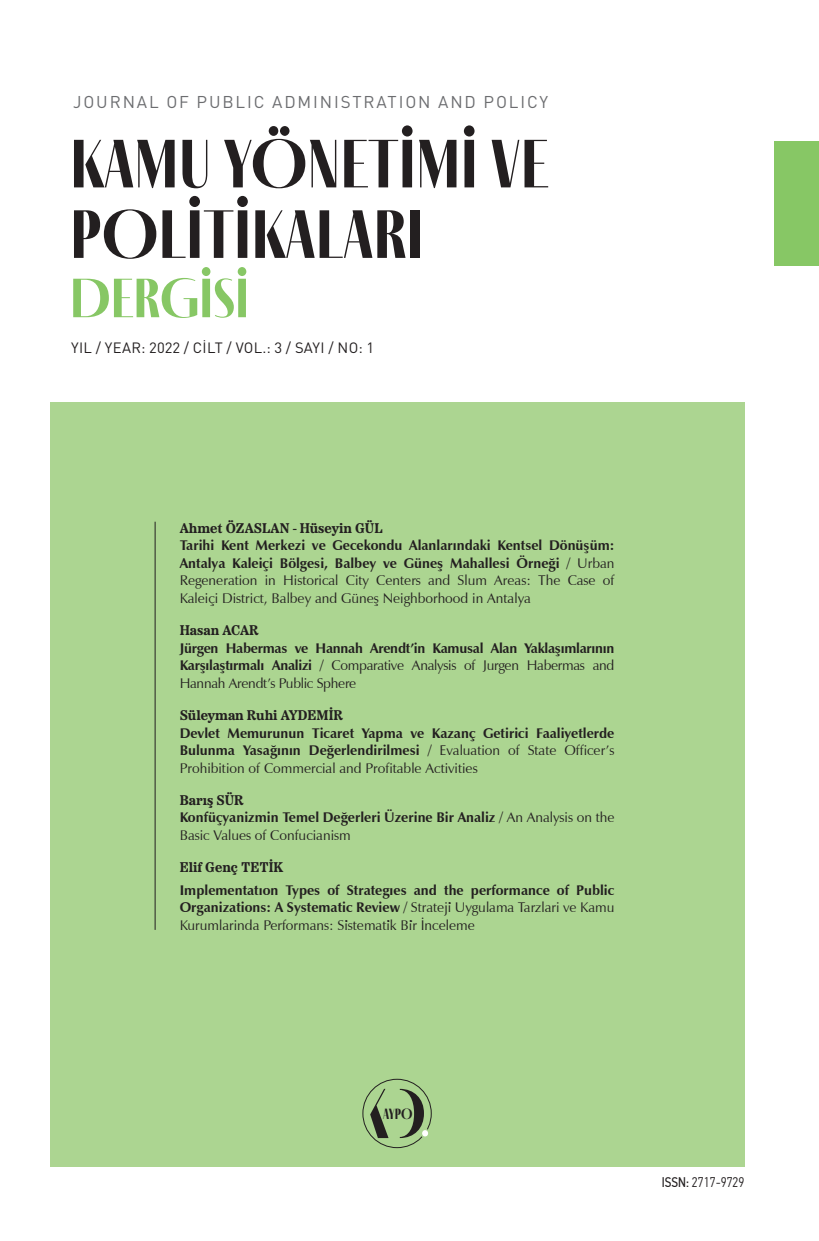
<style>
.page{position:relative;width:819px;height:1241px;background:#fff}
.page>*{position:absolute;margin:0;border:0;box-sizing:border-box;transform-origin:0 0}
.t1{font:700 70.17px/70.5px "Fino Sans";color:#231f20}
.t2{font:700 56.88px "Fino Sans";color:#87c765}
.t3{font:16.97px "DIN Pro";letter-spacing:.11em;color:#6c6d70}
.t4{font:700 15.22px "Fino Sans";color:#231f20;scale:.93 1}
.t5{font:14.7px "DIN Pro";letter-spacing:.02em;color:#231f20}
.t6{font:700 14px/17.5px "Zapf Humanist 601 BT";color:#231f20;text-align:justify}
.t7{font:14px/17.5px "Zapf Humanist 601 BT";color:#231f20;text-align:justify}
.t8{font:700 14px "Etna";color:#231f20}
.t9{font:300 14px "PF Din Text Cond Pro";color:#231f20}
.s1{font-weight:700}
.s2{font-weight:400}
.s3{font-family:"Etna";font-weight:400}
</style>
<div class="page">
<div style="left:50px;top:402px;width:694px;height:764px;background:#acd591"></div>
<div style="left:362px;top:1078px;width:69px;height:69px;border:1px solid #231f20;border-radius:50%"></div>
<svg style="left:421px;top:1129px;width:8px;height:7px"></svg>
<div style="left:420px;top:1128px;width:9px;height:9px;border:1px solid #acd591;border-radius:50%"></div>
<svg style="left:400px;top:1088px;width:24px;height:49px"></svg>
<svg style="left:370px;top:1088px;width:18px;height:49px"></svg>
<div style="left:774px;top:142px;width:45px;height:124px;background:#87c765"></div>
<hr style="left:155px;top:521px;width:1px;height:408px;background:#231f20">
<p class="t3" style="left:73px;top:89px;width:476px">JOURNAL OF PUBLIC ADMINISTRATION AND POLICY</p>
<h1 class="t1" style="left:70px;top:127px;width:480px">KAMU YÖNETIMI VE<br>POLITIKALARI</h1>
<h2 class="t2" style="left:70px;top:264px;width:181px">DERGISI</h2>
<p class="t5" style="left:71px;top:336px;width:304px">YIL / YEAR: 2022 / CILT / VOL.: 3 / SAYI / NO: 1</p>
<p class="t8" style="left:180px;top:516px;width:205px">Ahmet ÖZASLAN - Hüseyin GÜL</p>
<p class="t7" style="left:180px;top:536px;width:436px"><span class="s1">Tarihi Kent Merkezi ve Gecekondu Alanlarındaki Kentsel Dönüşüm:<br>Antalya Kaleiçi Bölgesi, Balbey ve Güneş Mahallesi Örneği /</span> Urban Regeneration in Historical City Centers and Slum Areas: The Case of Kaleiçi District, Balbey and Güneş Neighborhood in Antalya</p>
<p class="t8" style="left:180px;top:619px;width:81px">Hasan ACAR</p>
<p class="t6" style="left:180px;top:639px;width:436px">Jürgen Habermas ve Hannah Arendt’in Kamusal Alan Yaklaşımlarının Karşılaştırmalı Analizi / <span class="s2">Comparative Analysis of Jurgen Habermas and Hannah Arendt’s Public Sphere</span></p>
<p class="t8" style="left:180px;top:704px;width:165px">Süleyman Ruhi AYDEMİR</p>
<p class="t6" style="left:180px;top:723px;width:436px">Devlet Memurunun Ticaret Yapma ve Kazanç Getirici Faaliyetlerde Bulunma Yasağının Değerlendirilmesi / <span class="s2">Evaluation of State Officer’s Prohibition of Commercial and Profitable Activities</span></p>
<p class="t8" style="left:180px;top:789px;width:66px">Barış SÜR</p>
<p class="t6" style="left:180px;top:808px;width:436px">Konfüçyanizmin Temel Değerleri Üzerine Bir Analiz / <span class="s2">An Analysis on the<br>Basic Values of Confucianism</span></p>
<p class="t8" style="left:180px;top:856px;width:105px">Elif Genç TETİK</p>
<p class="t6" style="left:180px;top:881px;width:436px">Implementatıon Types of Strategıes and the performance of Public Organizations: A Systematic Review / <span class="s2">Strateji</span><span class="s3">̇</span> <span class="s2">Uygulama Tarzlari ve Kamu Kurumlarinda Performans: Si</span><span class="s3">̇</span><span class="s2">stemati</span><span class="s3">̇</span><span class="s2">k Bi</span><span class="s3">̇</span><span class="s2">r İnceleme</span></p>
<p class="t4" style="left:383px;top:1104px;width:33px">AYPO</p>
<p class="t9" style="left:661px;top:1173px;width:84px"><span class="s2">ISSN:</span> 2717-9729</p>
</div>
